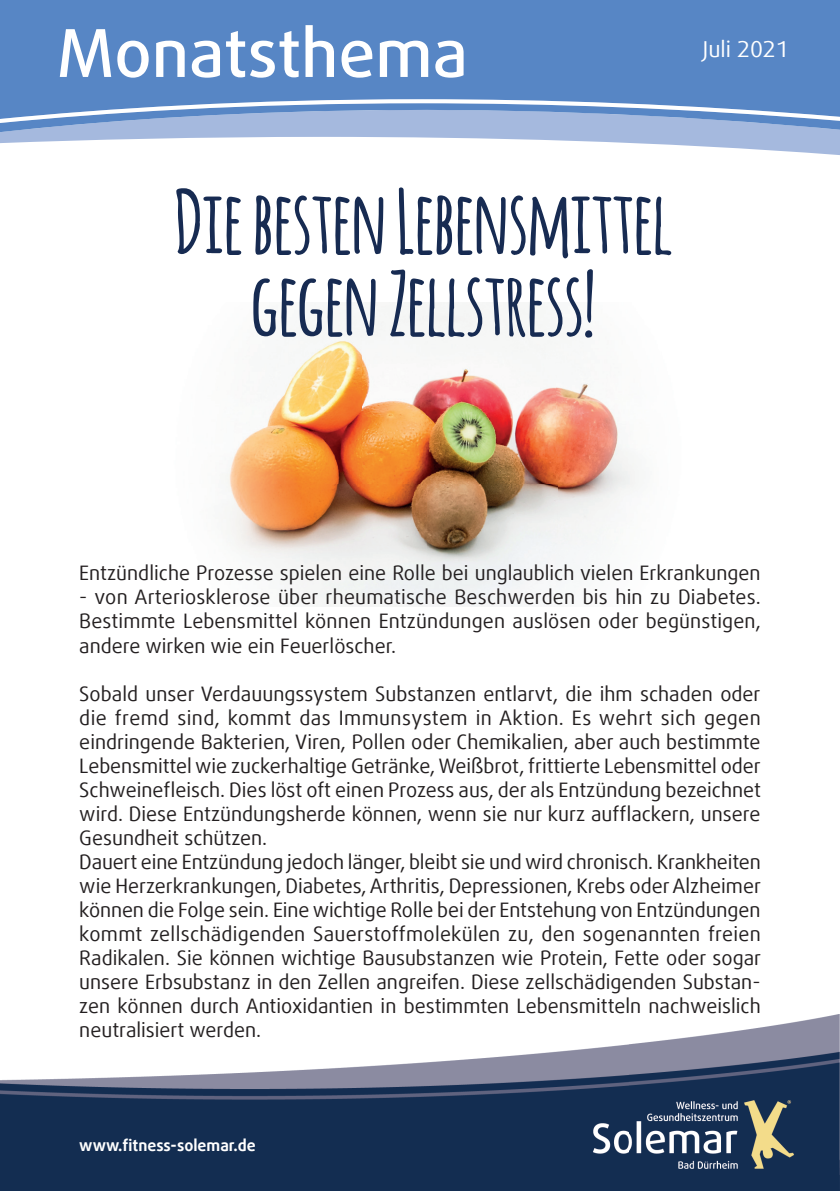
<style>
.page{position:relative;width:840px;height:1191px;background:#fff}
.page>*{position:absolute;margin:0;border:0;box-sizing:border-box;transform-origin:0 0}
.t1{font:700 86.6px/81.8px "Amatic";color:#172b52;text-align:center}
.t2{font:500 66px "Daxline Offc";color:#fff}
.t3{font:22px "Daxline Offc";color:#fff}
.t4{font:20px/24px "Daxline Offc";color:#231f20;text-align:justify}
.t5{font:700 16px "Daxline Offc";color:#fff}
</style>
<div class="page">
<div style="left:0;top:0;width:839px;height:99px;background:#5786c5"></div>
<svg style="left:0;top:99px;width:839px;height:56px"></svg>
<img style="left:222px;top:303px;width:414px;height:303px">
<img style="left:0;top:1014px;width:839px;height:177px">
<h2 class="t2" style="left:57px;top:9px;width:412px">Monatsthema</h2>
<p class="t3" style="left:702px;top:34px;width:87px">Juli 2021</p>
<h1 class="t1" style="left:175px;top:178px;width:499px">Die besten Lebensmittel gegen Zellstress!</h1>
<p class="t4" style="left:79px;top:561px;width:682px">Entzündliche Prozesse spielen eine Rolle bei unglaublich vielen Erkrankungen</p>
<p class="t4" style="left:79px;top:585px;width:682px">- von Arteriosklerose über rheumatische Beschwerden bis hin zu Diabetes.<br>Bestimmte Lebensmittel können Entzündungen auslösen oder begünstigen, andere wirken wie ein Feuerlöscher.</p>
<p class="t4" style="left:79px;top:681px;width:683px;text-align:left">Sobald unser Verdauungssystem Substanzen entlarvt, die ihm schaden oder die fremd sind, kommt das Immunsystem in Aktion. Es wehrt sich gegen eindringende Bakterien, Viren, Pollen oder Chemikalien, aber auch bestimmte Lebensmittel wie zuckerhaltige Getränke, Weißbrot, frittierte Lebensmittel oder Schweinefleisch. Dies löst oft einen Prozess aus, der als Entzündung bezeichnet wird. Diese Entzündungsherde können, wenn sie nur kurz aufflackern, unsere Gesundheit schützen.<br>Dauert eine Entzündung jedoch länger, bleibt sie und wird chronisch. Krankheiten wie Herzerkrankungen, Diabetes, Arthritis, Depressionen, Krebs oder Alzheimer können die Folge sein. Eine wichtige Rolle bei der Entstehung von Entzündungen kommt zellschädigenden Sauerstoffmolekülen zu, den sogenannten freien Radikalen. Sie können wichtige Bausubstanzen wie Protein, Fette oder sogar unsere Erbsubstanz in den Zellen angreifen. Diese zellschädigenden Substan&shy;zen können durch Antioxidantien in bestimmten Lebensmitteln nachweislich neutralisiert werden.</p>
<p class="t5" style="left:79px;top:1134px;width:178px">www.fitness-solemar.de</p>
</div>
